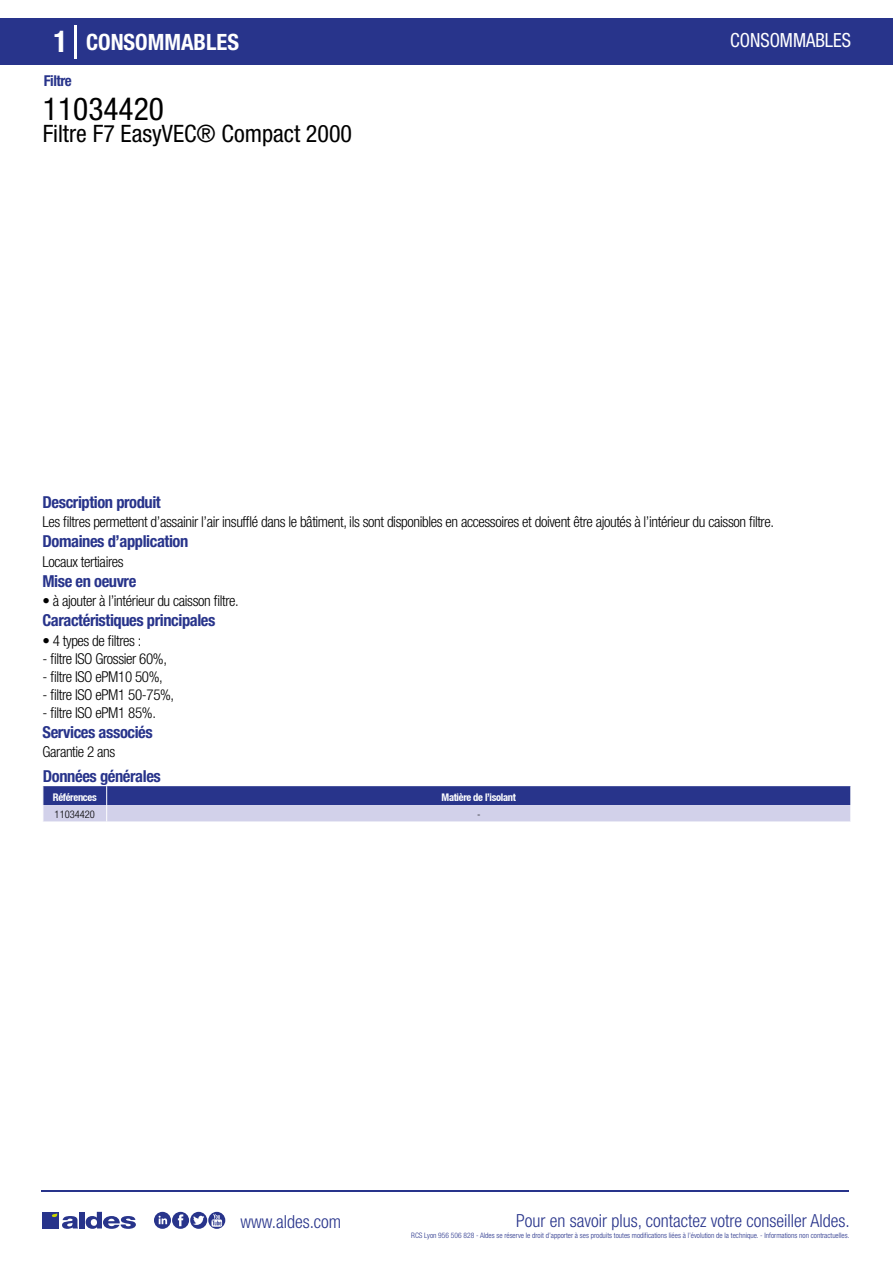
<style>
.page{position:relative;width:893px;height:1263px;background:#fff}
.page>*{position:absolute;margin:0;border:0;box-sizing:border-box;transform-origin:0 0}
.t1{font:condensed 31.5px "Helvetica Neue LT Std";color:#000}
.t2{font:condensed 24px "Helvetica Neue LT Std";color:#000}
.t3{font:700 condensed 22.5px "Helvetica Neue LT Std";color:#fff}
.t4{font:condensed 19.5px "Helvetica Neue LT Std";color:#fff;scale:.95 1}
.t5{font:300 condensed 18px "Helvetica Neue";color:#28348b}
.t6{font:700 condensed 16.5px "Helvetica Neue LT Std";letter-spacing:-.025em;color:#28348b}
.t7{font:300 condensed 15px "Helvetica Neue LT Std";letter-spacing:-.025em;color:#000}
.t8{font:700 condensed 15px "Helvetica Neue LT Std";letter-spacing:-.035em;color:#28348b}
.t9{font:700 condensed 10.5px "Helvetica Neue";letter-spacing:-.03em;color:#fff}
.t10{font:300 condensed 10.5px "Helvetica Neue";color:#000}
.t11{font:300 condensed 7.5px "Helvetica Neue";color:#28348b}
.s1{font-size:30px}
</style>
<div class="page">
<div style="left:0;top:18px;width:893px;height:46px;background:#28348b"></div>
<hr style="left:74px;top:25px;width:2px;height:33px;background:#fff">
<svg style="left:43px;top:786px;width:808px;height:36px;background:#7a80b8"></svg>
<hr style="left:41px;top:1190px;width:808px;height:1px;background:#28348b">
<svg style="left:154px;top:1212px;width:71px;height:17px"></svg>
<div style="left:42px;top:1212px;width:17px;height:16px;background:#28348b"></div>
<div style="left:79px;top:1212px;width:5px;height:16px;background:#28348b"></div>
<svg style="left:86px;top:1212px;width:50px;height:17px"></svg>
<svg style="left:52px;top:1213px;width:26px;height:16px"></svg>
<h3 class="t3" style="left:54px;top:28px;width:187px"><span class="s1">1</span> CONSOMMABLES</h3>
<h3 class="t4" style="left:730px;top:29px;width:129px">CONSOMMABLES</h3>
<p class="t8" style="left:44px;top:71px;width:29px">Filtre</p>
<h1 class="t1" style="left:43px;top:91px;width:122px">11034420</h1>
<h2 class="t2" style="left:43px;top:120px;width:311px">Filtre F7 EasyVEC® Compact 2000</h2>
<p class="t6" style="left:43px;top:492px;width:120px">Description produit</p>
<p class="t6" style="left:43px;top:531px;width:147px">Domaines d’application</p>
<p class="t6" style="left:43px;top:571px;width:95px">Mise en oeuvre</p>
<p class="t7" style="left:43px;top:513px;width:733px">Les filtres permettent d’assainir l’air insufflé dans le bâtiment, ils sont disponibles en accessoires et doivent être ajoutés à l’intérieur du caisson filtre.</p>
<p class="t7" style="left:43px;top:553px;width:83px">Locaux tertiaires</p>
<p class="t7" style="left:43px;top:592px;width:198px">• à ajouter à l’intérieur du caisson filtre.</p>
<p class="t6" style="left:43px;top:610px;width:174px">Caractéristiques principales</p>
<p class="t7" style="left:43px;top:632px;width:101px">• 4 types de filtres :</p>
<p class="t7" style="left:43px;top:650px;width:126px">- filtre ISO Grossier 60%,</p>
<p class="t7" style="left:43px;top:668px;width:122px">- filtre ISO ePM10 50%,</p>
<p class="t7" style="left:43px;top:686px;width:133px">- filtre ISO ePM1 50-75%,</p>
<p class="t7" style="left:43px;top:704px;width:115px">- filtre ISO ePM1 85%.</p>
<p class="t6" style="left:43px;top:722px;width:112px">Services associés</p>
<p class="t7" style="left:43px;top:743px;width:74px">Garantie 2 ans</p>
<p class="t6" style="left:43px;top:766px;width:119px">Données générales</p>
<p class="t9" style="left:53px;top:790px;width:45px">Références</p>
<p class="t9" style="left:442px;top:790px;width:76px">Matière de l’isolant</p>
<p class="t10" style="left:55px;top:808px;width:42px">11034420</p>
<p class="t10" style="left:477px;top:808px;width:5px">-</p>
<p class="t5" style="left:240px;top:1211px;width:102px">www.aldes.com</p>
<p class="t5" style="left:516px;top:1211px;width:335px">Pour en savoir plus, contactez votre conseiller Aldes.</p>
<p class="t11" style="left:411px;top:1230px;width:440px">RCS Lyon 956 506 828 - Aldes se réserve le droit d’apporter à ses produits toutes modifications liées à l’évolution de la technique. - Informations non contractuelles.</p>
</div>
